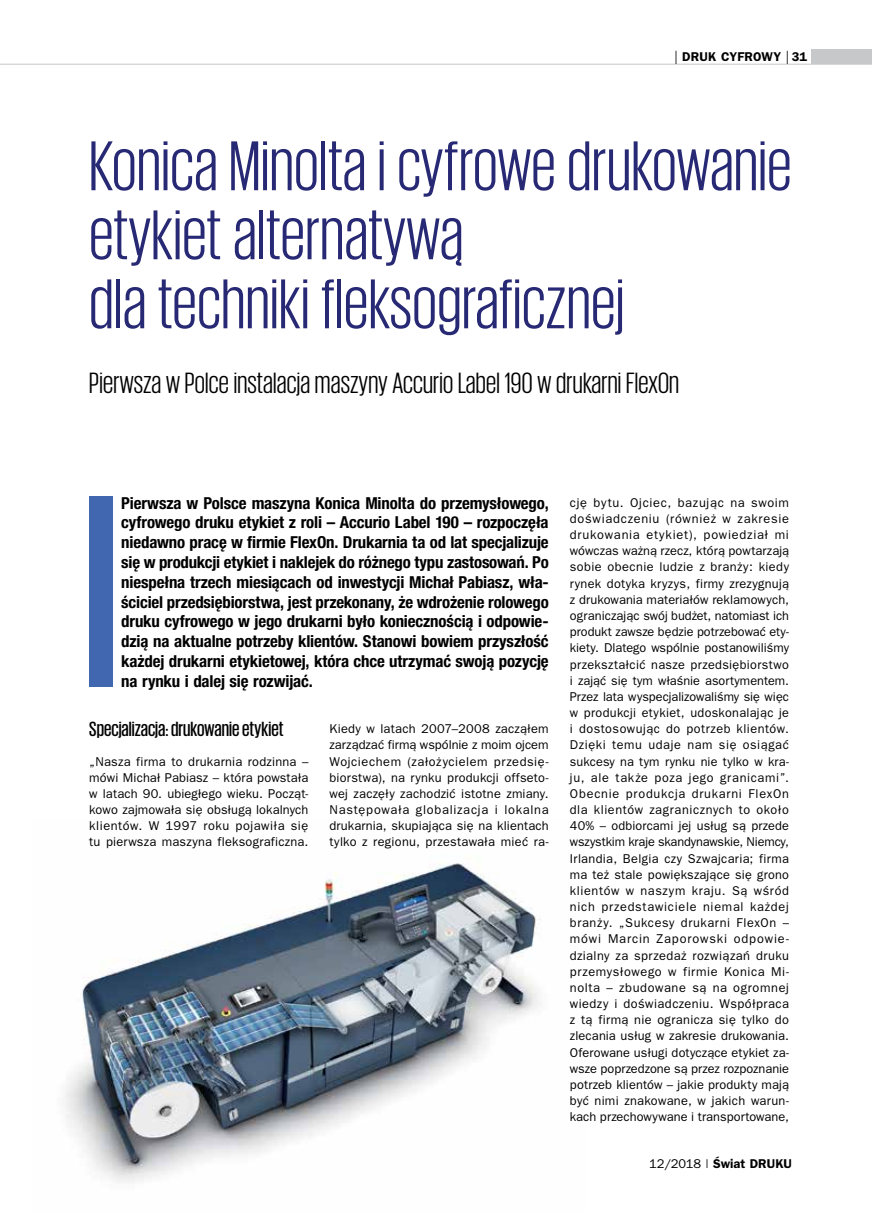
<style>
.page{position:relative;width:872px;height:1217px;background:#fff}
.page>*{position:absolute;margin:0;border:0;box-sizing:border-box;transform-origin:0 0}
.t1{font:72px/69px "Giorgio Sans";letter-spacing:.01em;color:#282974}
.t2{font:30px "Giorgio Sans";letter-spacing:.01em;color:#000}
.t3{font:500 21px "Giorgio Sans";color:#000}
.t4{font:700 condensed 16.5px/19.8px "Helvetica Neue LT Pro";letter-spacing:-.01em;color:#000;text-align:justify}
.t5{font:12.75px/16.2px "Frankfurt Gothic";letter-spacing:.02em;color:#000;text-align:justify}
.t6{font:700 12.75px "Frankfurt Gothic";letter-spacing:.005em;color:#000}
.s1{font-weight:400;font-size:19.2px}
.s2{font-weight:400}
</style>
<div class="page">
<hr style="left:0;top:64px;width:872px;height:1px;background:#c7c8ca">
<div style="left:811px;top:49px;width:61px;height:15px;background:#c7c8ca"></div>
<img style="left:65px;top:863px;width:475px;height:319px">
<div style="left:89px;top:496px;width:24px;height:190px;background:#4167b0"></div>
<p class="t6" style="left:674px;top:49px;width:134px"><span class="s1">|</span> DRUK CYFROWY <span class="s1">|</span> 31</p>
<h1 class="t1" style="left:89px;top:130px;width:703px">Konica Minolta i cyfrowe drukowanie etykiet alternatywą<br>dla techniki fleksograficznej</h1>
<h2 class="t2" style="left:89px;top:368px;width:591px">Pierwsza w Polce instalacja maszyny Accurio Label 190 w drukarni FlexOn</h2>
<p class="t4" style="left:121px;top:492px;width:429px">Pierwsza w Polsce maszyna Konica Minolta do przemysłowego, cyfrowego druku etykiet z roli – Accurio Label 190 – rozpoczęła niedawno pracę w firmie FlexOn. Drukarnia ta od lat specjalizuje się w produkcji etykiet i naklejek do różnego typu zastosowań. Po niespełna trzech miesiącach od inwestycji Michał Pabiasz, wła&shy;ściciel przedsiębiorstwa, jest przekonany, że wdrożenie rolowego druku cyfrowego w jego drukarni było koniecznością i odpowie&shy;dzią na aktualne potrzeby klientów. Stanowi bowiem przyszłość każdej drukarni etykietowej, która chce utrzymać swoją pozycję na rynku i dalej się rozwijać.</p>
<h3 class="t3" style="left:89px;top:718px;width:196px">Specjalizacja: drukowanie etykiet</h3>
<p class="t5" style="left:89px;top:752px;width:221px">„Nasza firma to drukarnia rodzinna – mówi Michał Pabiasz – która powstała w latach 90. ubiegłego wieku. Począt&shy;kowo zajmowała się obsługą lokalnych klientów. W 1997 roku pojawiła się tu pierwsza maszyna fleksograficzna.</p>
<p class="t5" style="left:329px;top:720px;width:221px">Kiedy w latach 2007–2008 zacząłem zarządzać firmą wspólnie z moim ojcem Wojciechem (założycielem przedsię&shy;biorstwa), na rynku produkcji offseto&shy;wej zaczęły zachodzić istotne zmiany.<br>Następowała globalizacja i lokalna drukarnia, skupiająca się na klientach tylko z regionu, przestawała mieć ra-</p>
<p class="t5" style="left:570px;top:494px;width:221px">cję bytu. Ojciec, bazując na swoim doświadczeniu (również w zakresie drukowania etykiet), powiedział mi wówczas ważną rzecz, którą powtarzają sobie obecnie ludzie z branży: kiedy rynek dotyka kryzys, firmy zrezygnują z drukowania materiałów reklamowych, ograniczając swój budżet, natomiast ich produkt zawsze będzie potrzebować ety&shy;kiety. Dlatego wspólnie postanowiliśmy przekształcić nasze przedsiębiorstwo i zająć się tym właśnie asortymentem.<br>Przez lata wyspecjalizowaliśmy się więc w produkcji etykiet, udoskonalając je i dostosowując do potrzeb klientów.<br>Dzięki temu udaje nam się osiągać sukcesy na tym rynku nie tylko w kra&shy;ju, ale także poza jego granicami”.<br>Obecnie produkcja drukarni FlexOn dla klientów zagranicznych to około 40% – odbiorcami jej usług są przede wszystkim kraje skandynawskie, Niemcy, Irlandia, Belgia czy Szwajcaria; firma ma też stale powiększające się grono klientów w naszym kraju. Są wśród nich przedstawiciele niemal każdej branży. „Sukcesy drukarni FlexOn – mówi Marcin Zaporowski odpowie&shy;dzialny za sprzedaż rozwiązań druku przemysłowego w firmie Konica Mi&shy;nolta – zbudowane są na ogromnej wiedzy i doświadczeniu. Współpraca z tą firmą nie ogranicza się tylko do zlecania usług w zakresie drukowania.<br>Oferowane usługi dotyczące etykiet za&shy;wsze poprzedzone są przez rozpoznanie potrzeb klientów – jakie produkty mają być nimi znakowane, w jakich warun&shy;kach przechowywane i transportowane,</p>
<p class="t6" style="left:649px;top:1156px;width:144px"><span class="s2">12/2018 |</span> Świat DRUKU</p>
</div>
